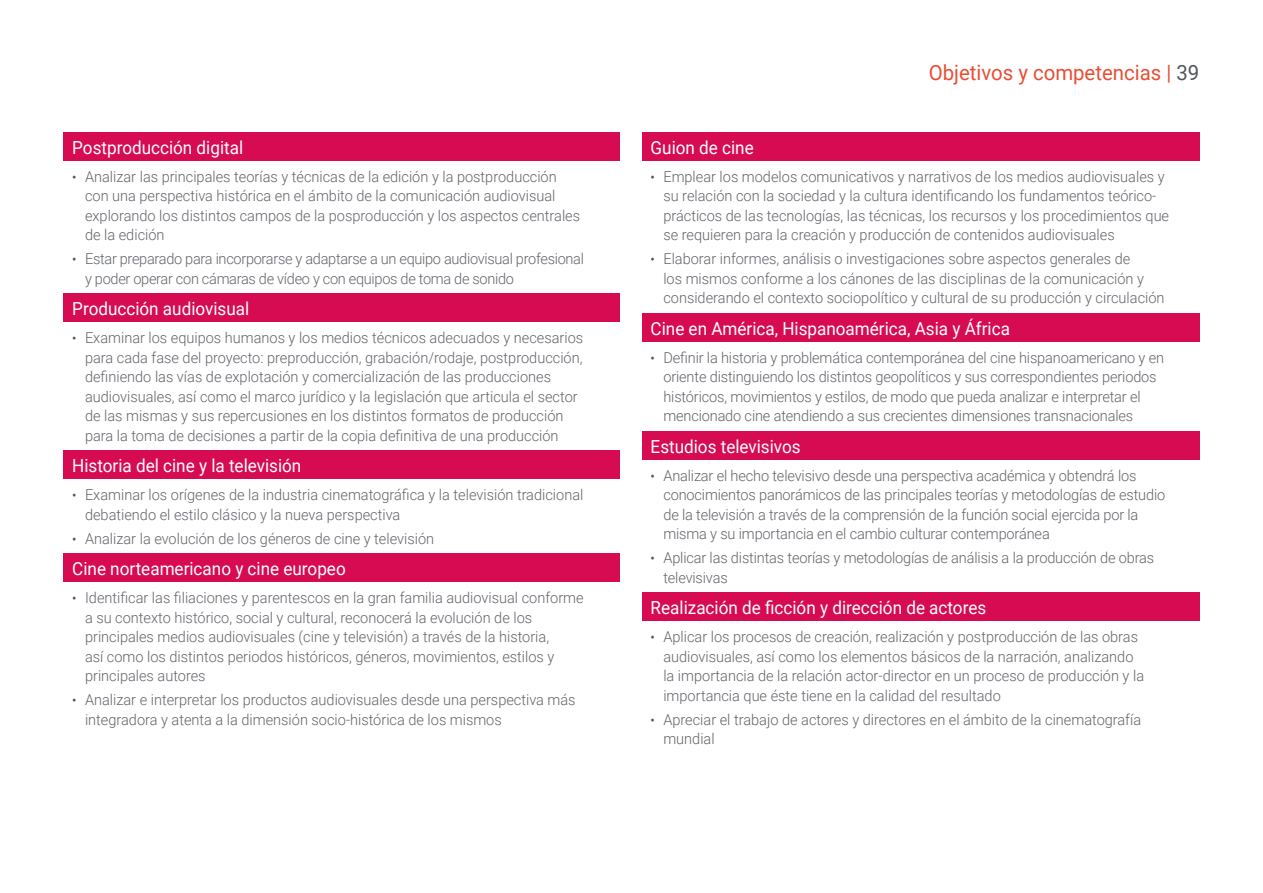
<style>
.page{position:relative;width:1263px;height:893px;background:#fff}
.page>*{position:absolute;margin:0;border:0;box-sizing:border-box;transform-origin:0 0}
.t1{font:21px "Roboto";color:#e94d35}
.t2{font:18px "Roboto";color:#fff;scale:.95 1}
.t3{font:300 15px/19.5px "Roboto";color:#61646a}
.t4{font:300 15px/19.5px "Roboto";letter-spacing:-.02em;color:#61646a}
.s1{font-weight:400;font-size:13.5px;color:#52555b}
.s2{color:#52555b}
</style>
<div class="page">
<div style="left:64px;top:132px;width:556px;height:28px;background:#d60b52"></div>
<div style="left:64px;top:293px;width:556px;height:29px;background:#d60b52"></div>
<div style="left:64px;top:450px;width:556px;height:29px;background:#d60b52"></div>
<div style="left:64px;top:553px;width:556px;height:29px;background:#d60b52"></div>
<div style="left:642px;top:132px;width:557px;height:28px;background:#d60b52"></div>
<div style="left:642px;top:313px;width:557px;height:28px;background:#d60b52"></div>
<div style="left:642px;top:431px;width:557px;height:28px;background:#d60b52"></div>
<div style="left:642px;top:592px;width:557px;height:29px;background:#d60b52"></div>
<p class="t2" style="left:72px;top:135px;width:181px">Postproducción digital</p>
<p class="t3" style="left:85px;top:166px;width:497px;text-indent:-13px"><span class="s1">•</span> Analizar las principales teorías y técnicas de la edición y la postproducción con una perspectiva histórica en el ámbito de la comunicación audiovisual explorando los distintos campos de la posproducción y los aspectos centrales de la edición</p>
<p class="t4" style="left:85px;top:248px;width:500px;text-indent:-13px"><span class="s1">•</span> Estar preparado para incorporarse y adaptarse a un equipo audiovisual profesional y poder operar con cámaras de vídeo y con equipos de toma de sonido</p>
<p class="t2" style="left:72px;top:296px;width:188px">Producción audiovisual</p>
<p class="t3" style="left:85px;top:328px;width:500px;text-indent:-13px"><span class="s1">•</span> Examinar los equipos humanos y los medios técnicos adecuados y necesarios para cada fase del proyecto: preproducción, grabación/rodaje, postproducción, definiendo las vías de explotación y comercialización de las producciones audiovisuales, así como el marco jurídico y la legislación que articula el sector de las mismas y sus repercusiones en los distintos formatos de producción para la toma de decisiones a partir de la copia definitiva de una producción</p>
<p class="t2" style="left:72px;top:453px;width:243px">Historia del cine y la televisión</p>
<p class="t3" style="left:85px;top:485px;width:500px;text-indent:-13px"><span class="s1">•</span> Examinar los orígenes de la industria cinematográfica y la televisión tradicional debatiendo el estilo clásico y la nueva perspectiva</p>
<p class="t3" style="left:72px;top:528px;width:363px"><span class="s1">•</span> Analizar la evolución de los géneros de cine y televisión</p>
<p class="t2" style="left:72px;top:556px;width:289px">Cine norteamericano y cine europeo</p>
<p class="t3" style="left:85px;top:588px;width:500px;text-indent:-13px"><span class="s1">•</span> Identificar las filiaciones y parentescos en la gran familia audiovisual conforme a su contexto histórico, social y cultural, reconocerá la evolución de los principales medios audiovisuales (cine y televisión) a través de la historia,<br>así como los distintos periodos históricos, géneros, movimientos, estilos y principales autores</p>
<p class="t3" style="left:85px;top:689px;width:492px;text-indent:-13px"><span class="s1">•</span> Analizar e interpretar los productos audiovisuales desde una perspectiva más integradora y atenta a la dimensión socio-histórica de los mismos</p>
<h1 class="t1" style="left:929px;top:57px;width:272px">Objetivos y competencias | <span class="s2">39</span></h1>
<p class="t2" style="left:651px;top:135px;width:110px">Guion de cine</p>
<p class="t3" style="left:663px;top:166px;width:507px;text-indent:-13px"><span class="s1">•</span> Emplear los modelos comunicativos y narrativos de los medios audiovisuales y su relación con la sociedad y la cultura identificando los fundamentos teórico&shy;prácticos de las tecnologías, las técnicas, los recursos y los procedimientos que se requieren para la creación y producción de contenidos audiovisuales</p>
<p class="t3" style="left:663px;top:248px;width:503px;text-indent:-13px"><span class="s1">•</span> Elaborar informes, análisis o investigaciones sobre aspectos generales de<br>los mismos conforme a los cánones de las disciplinas de la comunicación y considerando el contexto sociopolítico y cultural de su producción y circulación</p>
<p class="t2" style="left:651px;top:316px;width:380px">Cine en América, Hispanoamérica, Asia y África</p>
<p class="t3" style="left:663px;top:347px;width:502px;text-indent:-13px"><span class="s1">•</span> Definir la historia y problemática contemporánea del cine hispanoamericano y en oriente distinguiendo los distintos geopolíticos y sus correspondientes periodos históricos, movimientos y estilos, de modo que pueda analizar e interpretar el mencionado cine atendiendo a sus crecientes dimensiones transnacionales</p>
<p class="t2" style="left:651px;top:434px;width:159px">Estudios televisivos</p>
<p class="t3" style="left:663px;top:465px;width:503px;text-indent:-13px"><span class="s1">•</span> Analizar el hecho televisivo desde una perspectiva académica y obtendrá los conocimientos panorámicos de las principales teorías y metodologías de estudio de la televisión a través de la comprensión de la función social ejercida por la misma y su importancia en el cambio culturar contemporánea</p>
<p class="t3" style="left:663px;top:547px;width:492px;text-indent:-13px"><span class="s1">•</span> Aplicar las distintas teorías y metodologías de análisis a la producción de obras televisivas</p>
<p class="t2" style="left:651px;top:595px;width:355px">Realización de ficción y dirección de actores</p>
<p class="t3" style="left:663px;top:627px;width:482px;text-indent:-13px"><span class="s1">•</span> Aplicar los procesos de creación, realización y postproducción de las obras audiovisuales, así como los elementos básicos de la narración, analizando la importancia de la relación actor-director en un proceso de producción y la importancia que éste tiene en la calidad del resultado</p>
<p class="t3" style="left:663px;top:709px;width:479px;text-indent:-13px"><span class="s1">•</span> Apreciar el trabajo de actores y directores en el ámbito de la cinematografía mundial</p>
</div>
